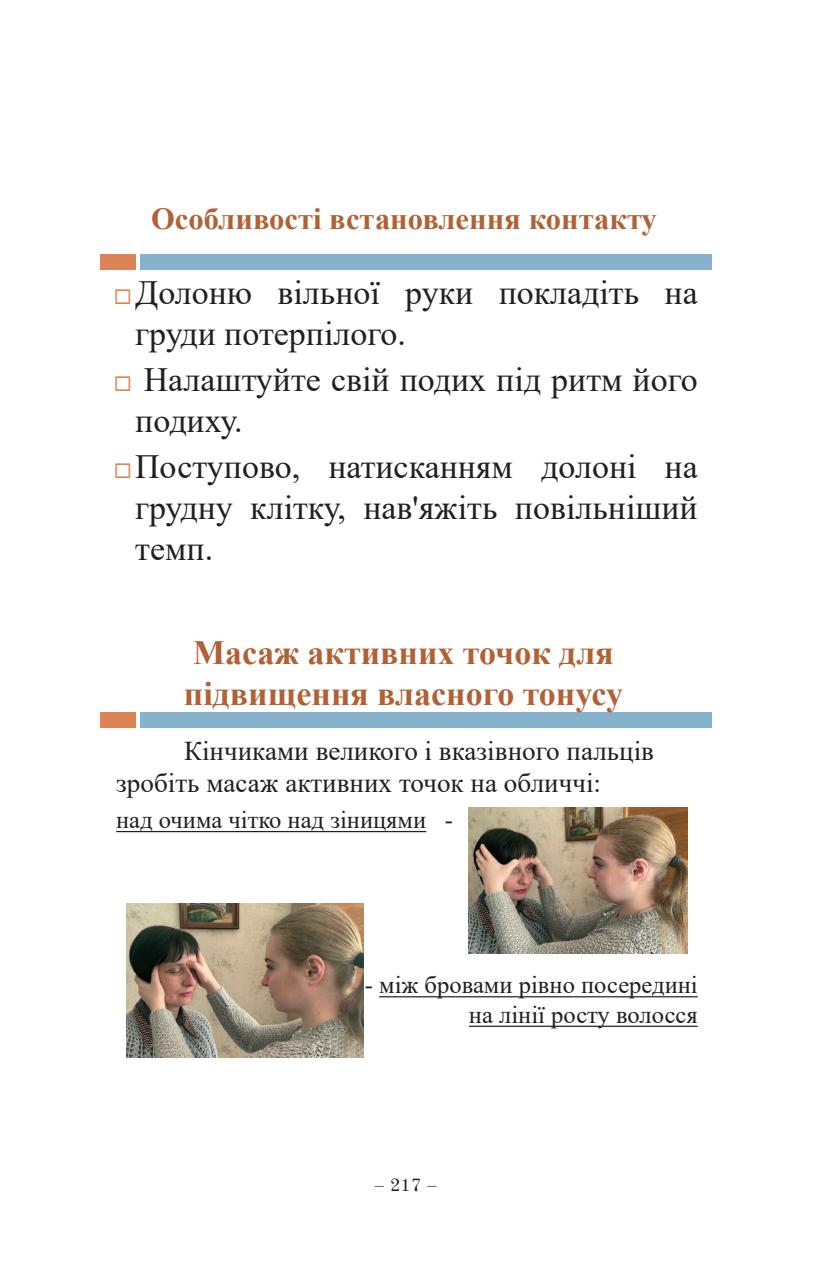
<style>
.page{position:relative;width:840px;height:1276px;background:#fff}
.page>*{position:absolute;margin:0;border:0;box-sizing:border-box;transform-origin:0 0}
.t1{font:33.8px/40.6px "Times New Roman";color:#231f20}
.t2{font:700 33.8px/40.6px "Times New Roman";color:#b16134}
.t3{font:700 30.4px "Times New Roman";color:#b16134}
.t4{font:27px/32.6px "Times New Roman";color:#231f20}
.t5{font:24.6px/29.4px "Times New Roman";color:#231f20;text-align:right}
.t6{font:18px "Old Standard";color:#231f20}
.s1{color:#dc8455}
</style>
<div class="page">
<div style="left:100px;top:254px;width:36px;height:16px;background:#dc8455"></div>
<div style="left:140px;top:254px;width:570px;height:16px;background:#87b2cd"></div>
<svg style="left:100px;top:727px;width:610px;height:1px"></svg>
<div style="left:100px;top:712px;width:36px;height:15px;background:#dc8455"></div>
<div style="left:140px;top:712px;width:570px;height:15px;background:#87b2cd"></div>
<svg style="left:116px;top:831px;width:310px;height:1px"></svg>
<svg style="left:379px;top:996px;width:318px;height:1px"></svg>
<svg style="left:469px;top:1025px;width:228px;height:2px"></svg>
<img style="left:127px;top:903px;width:236px;height:154px">
<img style="left:468px;top:807px;width:219px;height:146px">
<p class="t3" style="left:151px;top:196px;width:507px">Особливості встановлення контакту</p>
<p class="t1" style="left:135px;top:271px;width:563px;text-indent:-21px"><span class="s1">◻</span> Долоню вільної руки покладіть на груди потерпілого.</p>
<p class="t1" style="left:135px;top:358px;width:563px;text-indent:-21px"><span class="s1">◻</span> Налаштуйте свій подих під ритм його подиху.</p>
<p class="t1" style="left:135px;top:446px;width:564px;text-align:justify;text-indent:-21px"><span class="s1">◻</span> Поступово, натисканням долоні на грудну клітку, нав'яжіть повільніший темп.</p>
<p class="t2" style="left:184px;top:631px;width:440px">Масаж активних точок для підвищення власного тонусу</p>
<p class="t4" style="left:116px;top:733px;width:539px;text-indent:68px">Кінчиками великого і вказівного пальців зробіть масаж активних точок на обличчі:</p>
<p class="t5" style="left:116px;top:804px;width:338px">над очима чітко над зіницями -</p>
<p class="t5" style="left:364px;top:969px;width:334px">- між бровами рівно посередині на лінії росту волосся</p>
<p class="t6" style="left:373px;top:1174px;width:65px">– 217 –</p>
</div>
